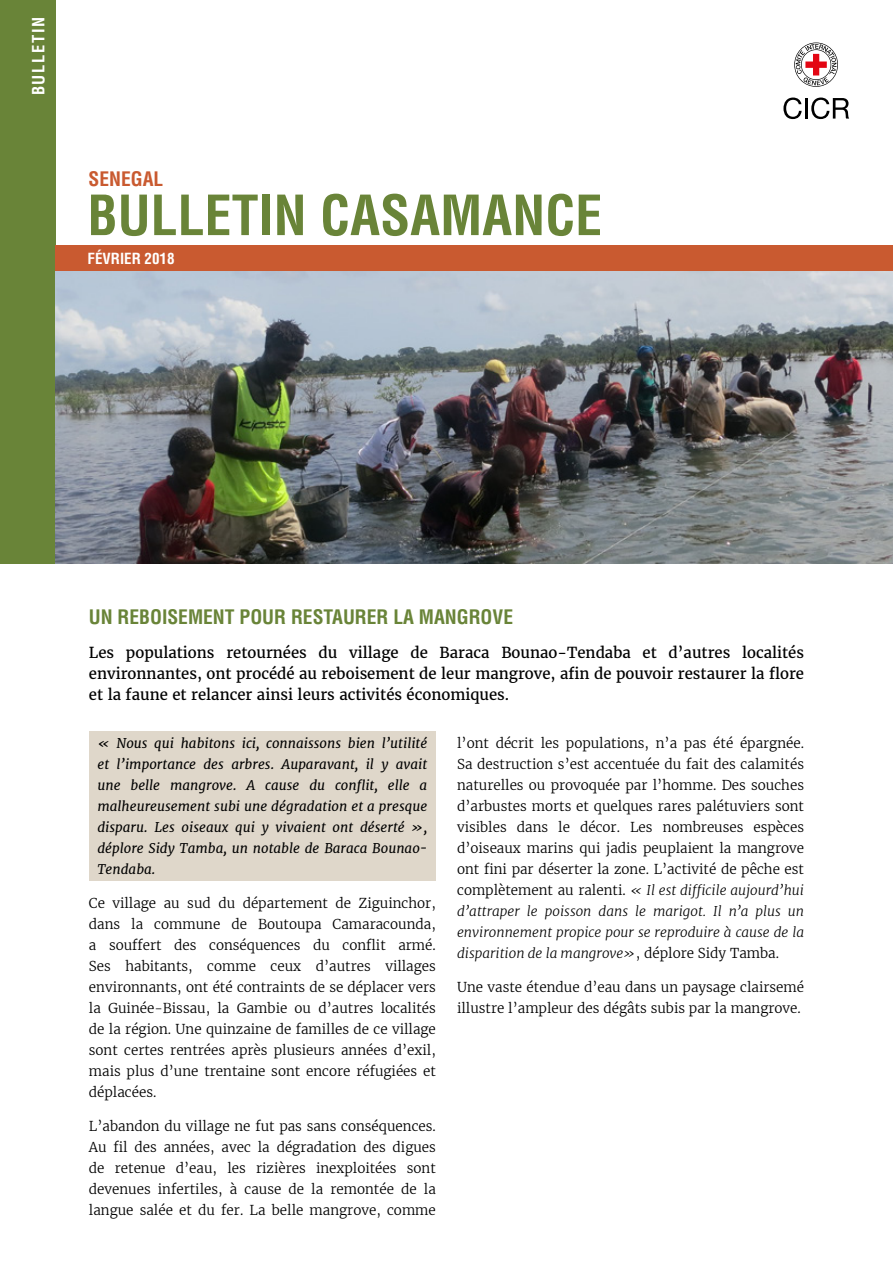
<style>
.page{position:relative;width:893px;height:1263px;background:#fff}
.page>*{position:absolute;margin:0;border:0;box-sizing:border-box;transform-origin:0 0}
.t1{font:700 condensed 54px "Helvetica LT Std";color:#698438}
.t2{font:700 condensed 19.5px "Helvetica LT Std";color:#698438}
.t3{font:700 condensed 19.5px "Helvetica LT Std";color:#c95a30}
.t4{font:700 condensed 16.5px "Helvetica LT Std";letter-spacing:.1em;color:#fff}
.t5{font:15px/21px "Merriweather";color:#000;text-align:justify}
.t6{font:700 condensed 15px "Helvetica LT Std";color:#fff}
.t7{font:300 13.5px/21px "Merriweather";color:#000;text-align:justify}
.t8{font:italic 13.5px/21px "Merriweather";color:#000;text-align:justify}
.s1{font-style:italic}
</style>
<div class="page">
<div style="left:89px;top:731px;width:347px;height:150px;background:#dfd7ca"></div>
<div style="left:0;top:0;width:55px;height:563px;background:#698438"></div>
<svg style="left:794px;top:43px;width:44px;height:44px"></svg>
<svg style="left:783px;top:98px;width:19px;height:21px"></svg>
<hr style="left:805px;top:98px;width:3px;height:21px;background:#000">
<svg style="left:811px;top:98px;width:38px;height:21px"></svg>
<div style="left:55px;top:246px;width:838px;height:25px;background:#c95a30"></div>
<img style="left:55px;top:271px;width:838px;height:292px">
<p class="t4" style="left:28px;top:95px;width:80px;rotate:-90deg">BULLETIN</p>
<h2 class="t3" style="left:89px;top:166px;width:76px">SENEGAL</h2>
<h1 class="t1" style="left:88px;top:182px;width:516px">BULLETIN CASAMANCE</h1>
<p class="t6" style="left:88px;top:249px;width:89px">FÉVRIER 2018</p>
<h2 class="t2" style="left:89px;top:604px;width:426px">UN REBOISEMENT POUR RESTAURER LA MANGROVE</h2>
<p class="t5" style="left:89px;top:642px;width:717px">Les populations retournées du village de Baraca Bounao-Tendaba et d’autres localités environnantes, ont procédé au reboisement de leur mangrove, afin de pouvoir restaurer la flore et la faune et relancer ainsi leurs activités économiques.</p>
<p class="t8" style="left:97px;top:733px;width:331px">« Nous qui habitons ici, connaissons bien l’utilité et l’importance des arbres. Auparavant, il y avait une belle mangrove. A cause du conflit, elle a malheureusement subi une dégradation et a presque disparu. Les oiseaux qui y vivaient ont déserté », déplore Sidy Tamba, un notable de Baraca Bounao-Tendaba.</p>
<p class="t7" style="left:89px;top:892px;width:348px">Ce village au sud du département de Ziguinchor, dans la commune de Boutoupa Camaracounda, a souffert des conséquences du conflit armé.<br>Ses habitants, comme ceux d’autres villages environnants, ont été contraints de se déplacer vers la Guinée-Bissau, la Gambie ou d’autres localités de la région. Une quinzaine de familles de ce village sont certes rentrées après plusieurs années d’exil, mais plus d’une trentaine sont encore réfugiées et déplacées.</p>
<p class="t7" style="left:89px;top:1115px;width:348px">L’abandon du village ne fut pas sans conséquences.<br>Au fil des années, avec la dégradation des digues de retenue d’eau, les rizières inexploitées sont devenues infertiles, à cause de la remontée de la langue salée et du fer. La belle mangrove, comme</p>
<p class="t7" style="left:457px;top:732px;width:348px">l’ont décrit les populations, n’a pas été épargnée.<br>Sa destruction s’est accentuée du fait des calamités naturelles ou provoquée par l’homme. Des souches d’arbustes morts et quelques rares palétuviers sont visibles dans le décor. Les nombreuses espèces d’oiseaux marins qui jadis peuplaient la mangrove ont fini par déserter la zone. L’activité de pêche est complètement au ralenti. <span class="s1">« Il est difficile aujourd’hui d’attraper le poisson dans le marigot. Il n’a plus un environnement propice pour se reproduire à cause de la disparition de la mangrove»</span>, déplore Sidy Tamba.</p>
<p class="t7" style="left:457px;top:976px;width:348px">Une vaste étendue d’eau dans un paysage clairsemé illustre l’ampleur des dégâts subis par la mangrove.</p>
</div>
